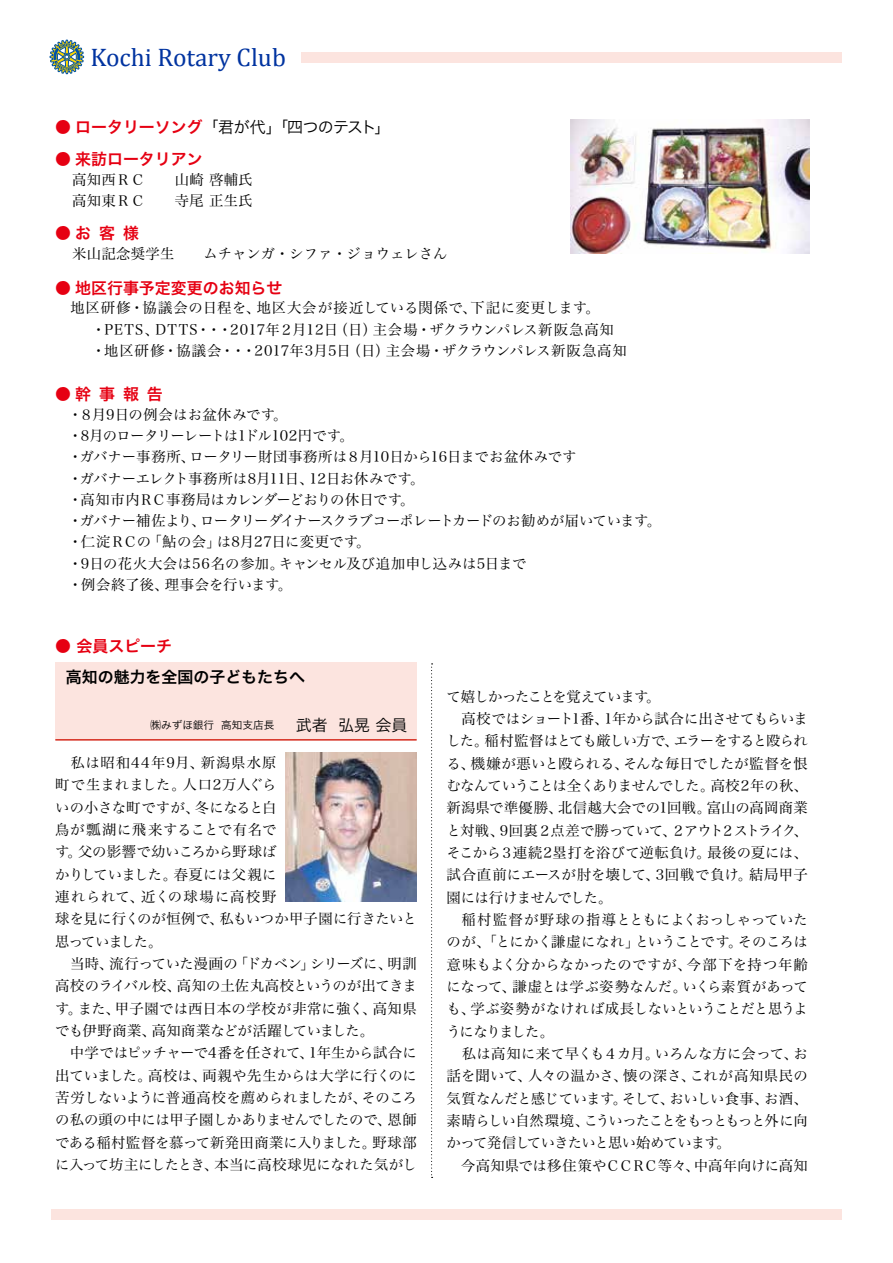
<style>
.page{position:relative;width:893px;height:1263px;background:#fff}
.page>*{position:absolute;margin:0;border:0;box-sizing:border-box;transform-origin:0 0}
.t1{font:25.5px "Cambria";color:#0033a0}
.t2{font:15.9px "Hira Kaku Pro W6";color:#e60012}
.t3{font:15.9px "Hira Kaku Pro W3";letter-spacing:-.035em;color:#000}
.t4{font:15.9px "Hira Kaku Pro W6";color:#000}
.t5{font:14.4px/22.4px "Hira Min Pro W3";letter-spacing:-.005em;color:#000}
.t6{font:14.4px/21.3px "Hira Min Pro W3";letter-spacing:.035em;color:#000}
.t7{font:14.4px/21.3px "Hira Min Pro W3";letter-spacing:.02em;color:#000}
.t8{font:10.65px "Hira Kaku Pro W3";color:#000}
.s1{font-family:"Hira Kaku Pro W6";color:#e60012}
.s2{font-size:15.9px}
</style>
<div class="page">
<svg style="left:50px;top:39px;width:34px;height:36px"></svg>
<div style="left:51px;top:1209px;width:791px;height:10px;background:#fce4df"></div>
<div style="left:302px;top:52px;width:540px;height:11px;background:#fce4df"></div>
<img style="left:571px;top:119px;width:238px;height:134px">
<div style="left:55px;top:662px;width:362px;height:78px;background:#fce4df"></div>
<hr style="left:55px;top:739px;width:362px;height:2px;background:#d52a1d">
<img style="left:285px;top:753px;width:132px;height:148px">
<svg style="left:431px;top:663px;width:2px;height:515px"></svg>
<h1 class="t1" style="left:91px;top:42px;width:197px">Kochi Rotary Club</h1>
<p class="t3" style="left:55px;top:113px;width:336px"><span class="s1">● ロータリーソング</span>「君が代」「四つのテスト」</p>
<p class="t2" style="left:55px;top:145px;width:149px">● 来訪ロータリアン</p>
<p class="t7" style="left:72px;top:167px;width:182px">高知西ＲＣ　　山崎 啓輔氏高知東ＲＣ　　寺尾 正生氏</p>
<p class="t2" style="left:55px;top:219px;width:85px">●お客様</p>
<p class="t5" style="left:72px;top:241px;width:377px">米山記念奨学生　　ムチャンガ・シファ・ジョウェレさん</p>
<p class="t2" style="left:55px;top:273px;width:229px">● 地区行事予定変更のお知らせ</p>
<p class="t6" style="left:91px;top:296px;width:537px;text-indent:-36px">　地区研修・協議会の日程を、地区大会が接近している関係で、下記に変更します。・PETS、DTTS・・・2017年２月12日（日）主会場・ザクラウンパレス新阪急高知・地区研修・協議会・・・2017年3月5日（日）主会場・ザクラウンパレス新阪急高知</p>
<p class="t2" style="left:55px;top:380px;width:109px">●幹事報告</p>
<p class="t5" style="left:68px;top:402px;width:594px;line-height:21.3px">・８月9日の例会はお盆休みです。<br>・8月のロータリーレートは1ドル102円です。<br>・ガバナー事務所、ロータリー財団事務所は８月10日から16日までお盆休みです<br>・ガバナーエレクト事務所は8月11日、12日お休みです。<br>・高知市内ＲＣ事務局はカレンダーどおりの休日です。<br>・ガバナー補佐より、ロータリーダイナースクラブコーポレートカードのお勧めが届いています。・仁淀ＲＣの「鮎の会」は8月27日に変更です。<br>・9日の花火大会は56名の参加。キャンセル及び追加申し込みは5日まで<br>・例会終了後、理事会を行います。</p>
<p class="t2" style="left:55px;top:631px;width:118px">● 会員スピーチ</p>
<p class="t4" style="left:66px;top:663px;width:241px">高知の魅力を全国の子どもたちへ</p>
<p class="t8" style="left:150px;top:715px;width:258px">㈱みずほ銀行 高知支店長　　<span class="s2">武者 弘晃 会員</span></p>
<p class="t5" style="left:55px;top:750px;width:363px">　私は昭和44年9月、新潟県水原<br>町で生まれました。人口2万人ぐら<br>いの小さな町ですが、冬になると白<br>鳥が瓢湖に飛来することで有名で<br>す。父の影響で幼いころから野球ば<br>かりしていました。春夏には父親に<br>連れられて、近くの球場に高校野<br>球を見に行くのが恒例で、私もいつか甲子園に行きたいと思っていました。<br>　当時、流行っていた漫画の「ドカベン」シリーズに、明訓高校のライバル校、高知の土佐丸高校というのが出てきます。また、甲子園では西日本の学校が非常に強く、高知県でも伊野商業、高知商業などが活躍していました。<br>　中学ではピッチャーで4番を任されて、1年生から試合に出ていました。高校は、両親や先生からは大学に行くのに苦労しないように普通高校を薦められましたが、そのころの私の頭の中には甲子園しかありませんでしたので、恩師である稲村監督を慕って新発田商業に入りました。野球部に入って坊主にしたとき、本当に高校球児になれた気がし</p>
<p class="t5" style="left:446px;top:684px;width:363px">て嬉しかったことを覚えています。<br>　高校ではショート1番、1年から試合に出させてもらいました。稲村監督はとても厳しい方で、エラーをすると殴られる、機嫌が悪いと殴られる、そんな毎日でしたが監督を恨むなんていうことは全くありませんでした。高校2年の秋、新潟県で準優勝、北信越大会での1回戦。富山の高岡商業と対戦、9回裏２点差で勝っていて、２アウト２ストライク、そこから３連続2塁打を浴びて逆転負け。最後の夏には、試合直前にエースが肘を壊して、3回戦で負け。結局甲子園には行けませんでした。<br>　稲村監督が野球の指導とともによくおっしゃっていたのが、「とにかく謙虚になれ」ということです。そのころは意味もよく分からなかったのですが、今部下を持つ年齢になって、謙虚とは学ぶ姿勢なんだ。いくら素質があっても、学ぶ姿勢がなければ成長しないということだと思うようになりました。<br>　私は高知に来て早くも４カ月。いろんな方に会って、お話を聞いて、人々の温かさ、懐の深さ、これが高知県民の気質なんだと感じています。そして、おいしい食事、お酒、素晴らしい自然環境、こういったことをもっともっと外に向かって発信していきたいと思い始めています。<br>　今高知県では移住策やＣＣＲＣ等々、中高年向けに高知</p>
</div>
